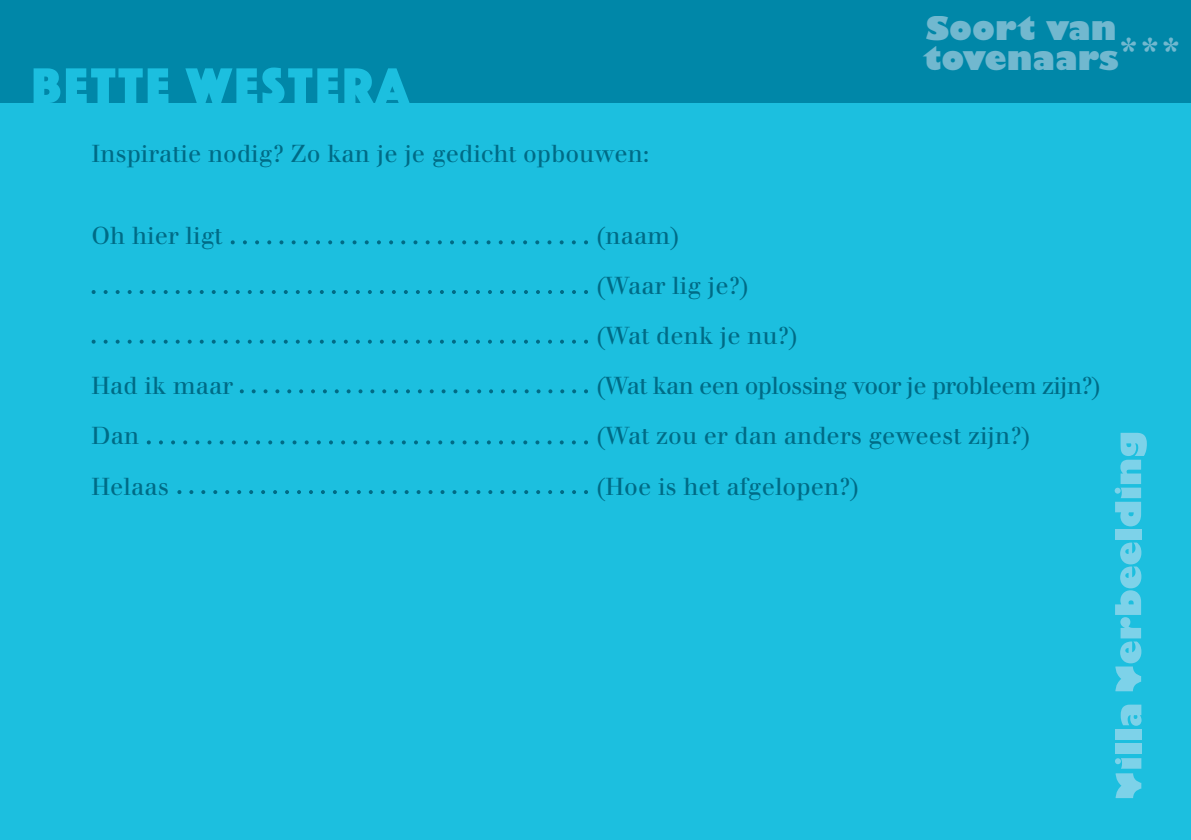
<style>
.page{position:relative;width:1191px;height:840px;background:#fff}
.page>*{position:absolute;margin:0;border:0;box-sizing:border-box;transform-origin:0 0}
.t1{font:52px "Phosphate Solid";letter-spacing:.06em;color:#1cbfdf}
.t2{font:800 32px/30px "Gill Sans Std";color:#71b8cf}
.t3{font:24px/50px "Walbaum LT";color:#006b86}
.t4{font:24px "Walbaum LT";letter-spacing:-.03em;color:#006b86}
.s1{font-family:"Walbaum LT";font-weight:400;font-size:44px}
</style>
<div class="page">
<div style="left:0;top:0;width:1191px;height:839px;background:#1cbfdf"></div>
<div style="left:0;top:0;width:1191px;height:102px;background:#0087a8"></div>
<div style="left:1115px;top:529px;width:26px;height:10px;background:#7dd2e9"></div>
<svg style="left:1114px;top:432px;width:32px;height:94px"></svg>
<svg style="left:1115px;top:542px;width:26px;height:149px"></svg>
<svg style="left:1115px;top:758px;width:26px;height:39px"></svg>
<div style="left:1115px;top:743px;width:26px;height:10px;background:#7dd2e9"></div>
<div style="left:1115px;top:728px;width:26px;height:11px;background:#7dd2e9"></div>
<svg style="left:1120px;top:704px;width:21px;height:21px"></svg>
<svg style="left:231px;top:240px;width:357px;height:4px"></svg>
<svg style="left:92px;top:290px;width:496px;height:4px"></svg>
<svg style="left:92px;top:339px;width:496px;height:4px"></svg>
<svg style="left:240px;top:389px;width:348px;height:4px"></svg>
<svg style="left:147px;top:440px;width:441px;height:4px"></svg>
<svg style="left:177px;top:490px;width:411px;height:4px"></svg>
<h1 class="t1" style="left:32px;top:49px;width:378px">BETTE WESTERA</h1>
<p class="t3" style="left:92px;top:129px;width:559px">Inspiratie nodig? Zo kan je je gedicht opbouwen:</p>
<h2 class="t2" style="left:923px;top:14px;width:258px">Soort van tovenaars<span class="s1">***</span></h2>
<p class="t3" style="left:92px;top:211px;width:132px">Oh hier ligt</p>
<p class="t3" style="left:596px;top:211px;width:204px">(naam)<br>(Waar lig je?) (Wat denk je nu?)</p>
<p class="t3" style="left:92px;top:361px;width:143px">Had ik maar</p>
<p class="t4" style="left:596px;top:371px;width:507px">(Wat kan een oplossing voor je probleem zijn?)</p>
<p class="t3" style="left:92px;top:411px;width:49px">Dan</p>
<p class="t3" style="left:596px;top:411px;width:436px">(Wat zou er dan anders geweest zijn?)</p>
<p class="t3" style="left:92px;top:461px;width:79px">Helaas</p>
<p class="t3" style="left:596px;top:461px;width:265px">(Hoe is het afgelopen?)</p>
</div>
